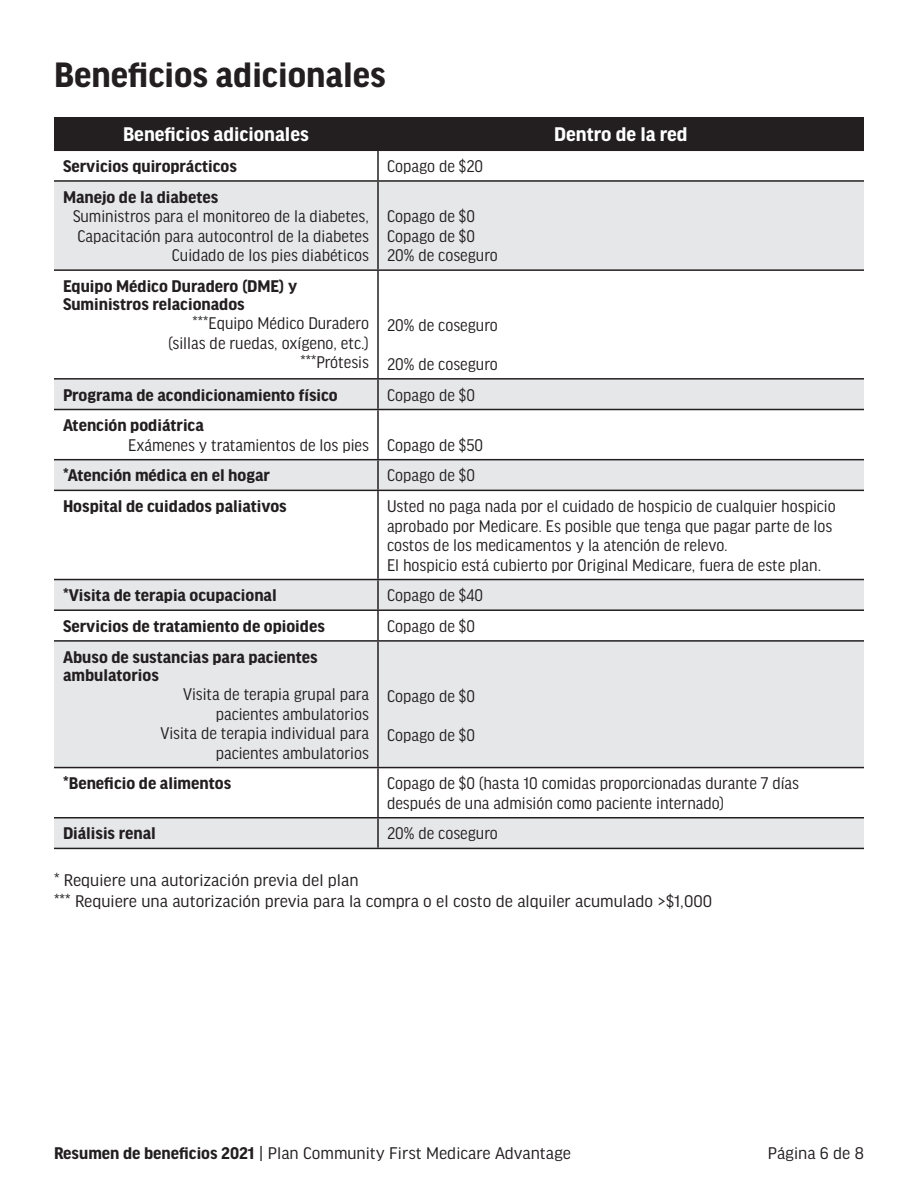
<style>
.page{position:relative;width:918px;height:1188px;background:#fff}
.page>*{position:absolute;margin:0;border:0;box-sizing:border-box;transform-origin:0 0}
.t1{font:700 37.5px "Good Headline Pro";color:#231f20}
.Table-Header{font:700 21px "Good Headline Pro";color:#fff}
.Table-Info{font:18px/19.5px "Good Headline Pro Narr";color:#231f20}
.Table-Info-2{font:700 18px/18px "Good Headline Pro";color:#231f20}
.Table-InfoB{font:18px/19.5px "Good Headline Pro Narr";color:#231f20;text-align:right}
.Body{font:18px/21px "Good Headline Pro";color:#231f20}
.s1{font-weight:700}
</style>
<div class="page">
<div style="left:54px;top:117px;width:810px;height:33px;background:#231f20"></div>
<svg style="left:54px;top:182px;width:810px;height:666px;fill:#e6e7e9"></svg>
<hr style="left:377px;top:117px;width:2px;height:33px;background:#231f20">
<hr style="left:54px;top:150px;width:324px;height:1px;background:#231f20">
<hr style="left:378px;top:150px;width:486px;height:1px;background:#231f20">
<hr style="left:377px;top:151px;width:2px;height:29px;background:#231f20">
<hr style="left:54px;top:180px;width:324px;height:2px;background:#231f20">
<hr style="left:378px;top:180px;width:486px;height:2px;background:#231f20">
<hr style="left:377px;top:182px;width:2px;height:87px;background:#231f20">
<hr style="left:54px;top:269px;width:324px;height:2px;background:#231f20">
<hr style="left:378px;top:269px;width:486px;height:2px;background:#231f20">
<hr style="left:377px;top:271px;width:2px;height:107px;background:#231f20">
<hr style="left:54px;top:378px;width:324px;height:2px;background:#231f20">
<hr style="left:378px;top:378px;width:486px;height:2px;background:#231f20">
<hr style="left:377px;top:380px;width:2px;height:29px;background:#231f20">
<hr style="left:54px;top:409px;width:324px;height:1px;background:#231f20">
<hr style="left:378px;top:409px;width:486px;height:1px;background:#231f20">
<hr style="left:377px;top:410px;width:2px;height:49px;background:#231f20">
<hr style="left:54px;top:459px;width:324px;height:1px;background:#231f20">
<hr style="left:378px;top:459px;width:486px;height:1px;background:#231f20">
<hr style="left:377px;top:460px;width:2px;height:30px;background:#231f20">
<hr style="left:54px;top:490px;width:324px;height:1px;background:#231f20">
<hr style="left:378px;top:490px;width:486px;height:1px;background:#231f20">
<hr style="left:377px;top:491px;width:2px;height:88px;background:#231f20">
<hr style="left:54px;top:579px;width:324px;height:1px;background:#231f20">
<hr style="left:378px;top:579px;width:486px;height:1px;background:#231f20">
<hr style="left:377px;top:580px;width:2px;height:29px;background:#231f20">
<hr style="left:54px;top:609px;width:324px;height:2px;background:#231f20">
<hr style="left:378px;top:609px;width:486px;height:2px;background:#231f20">
<hr style="left:377px;top:611px;width:2px;height:29px;background:#231f20">
<hr style="left:54px;top:640px;width:324px;height:2px;background:#231f20">
<hr style="left:378px;top:640px;width:486px;height:2px;background:#231f20">
<hr style="left:377px;top:642px;width:2px;height:125px;background:#231f20">
<hr style="left:54px;top:767px;width:324px;height:1px;background:#231f20">
<hr style="left:378px;top:767px;width:486px;height:1px;background:#231f20">
<hr style="left:377px;top:768px;width:2px;height:49px;background:#231f20">
<hr style="left:54px;top:817px;width:324px;height:1px;background:#231f20">
<hr style="left:378px;top:817px;width:486px;height:1px;background:#231f20">
<hr style="left:377px;top:818px;width:2px;height:30px;background:#231f20">
<hr style="left:54px;top:848px;width:324px;height:1px;background:#231f20">
<hr style="left:378px;top:848px;width:486px;height:1px;background:#231f20">
<p class="t1" style="left:54px;top:57px;width:333px">Beneficios adicionales</p>
<p class="Table-Header" style="left:123px;top:125px;width:187px">Beneficios adicionales</p>
<p class="Table-Header" style="left:554px;top:125px;width:135px">Dentro de la red</p>
<p class="Table-Info-2" style="left:63px;top:158px;width:175px">Servicios quiroprácticos</p>
<p class="Table-Info" style="left:387px;top:157px;width:98px">Copago de $20</p>
<p class="Table-Info-2" style="left:63px;top:188px;width:157px">Manejo de la diabetes</p>
<p class="Table-InfoB" style="left:73px;top:207px;width:297px">Suministros para el monitoreo de la diabetes,</p>
<p class="Table-InfoB" style="left:78px;top:226px;width:293px">Capacitación para autocontrol de la diabetes</p>
<p class="Table-InfoB" style="left:172px;top:246px;width:199px">Cuidado de los pies diabéticos</p>
<p class="Table-Info" style="left:387px;top:207px;width:89px">Copago de $0</p>
<p class="Table-Info" style="left:387px;top:226px;width:89px">Copago de $0</p>
<p class="Table-Info" style="left:387px;top:246px;width:112px">20% de coseguro</p>
<p class="Table-Info-2" style="left:63px;top:277px;width:236px">Equipo Médico Duradero (DME) y<br>Suministros relacionados</p>
<p class="Table-InfoB" style="left:168px;top:314px;width:202px">***Equipo Médico Duradero (sillas de ruedas, oxígeno, etc.)</p>
<p class="Table-InfoB" style="left:300px;top:353px;width:70px">***Prótesis</p>
<p class="Table-Info" style="left:387px;top:315px;width:112px">20% de coseguro</p>
<p class="Table-Info" style="left:387px;top:354px;width:112px">20% de coseguro</p>
<p class="Table-Info-2" style="left:63px;top:386px;width:276px">Programa de acondicionamiento físico</p>
<p class="Table-Info" style="left:387px;top:385px;width:89px">Copago de $0</p>
<p class="Table-Info-2" style="left:63px;top:417px;width:142px">Atención podiátrica</p>
<p class="Table-InfoB" style="left:128px;top:435px;width:242px">Exámenes y tratamientos de los pies</p>
<p class="Table-Info" style="left:387px;top:435px;width:98px">Copago de $50</p>
<p class="Table-Info-2" style="left:63px;top:467px;width:209px">*Atención médica en el hogar</p>
<p class="Table-Info" style="left:387px;top:466px;width:89px">Copago de $0</p>
<p class="Table-Info-2" style="left:63px;top:498px;width:225px">Hospital de cuidados paliativos</p>
<p class="Table-Info" style="left:387px;top:497px;width:450px">Usted no paga nada por el cuidado de hospicio de cualquier hospicio aprobado por Medicare. Es posible que tenga que pagar parte de los costos de los medicamentos y la atención de relevo.</p>
<p class="Table-Info" style="left:387px;top:555px;width:436px">El hospicio está cubierto por Original Medicare, fuera de este plan.</p>
<p class="Table-Info-2" style="left:63px;top:587px;width:215px">*Visita de terapia ocupacional</p>
<p class="Table-Info" style="left:387px;top:586px;width:97px">Copago de $40</p>
<p class="Table-Info-2" style="left:63px;top:617px;width:263px">Servicios de tratamiento de opioides</p>
<p class="Table-Info" style="left:387px;top:617px;width:89px">Copago de $0</p>
<p class="Table-Info-2" style="left:63px;top:648px;width:256px">Abuso de sustancias para pacientes ambulatorios</p>
<p class="Table-InfoB" style="left:160px;top:685px;width:210px">Visita de terapia grupal para pacientes ambulatorios<br>Visita de terapia individual para pacientes ambulatorios</p>
<p class="Table-Info" style="left:387px;top:686px;width:89px">Copago de $0</p>
<p class="Table-Info" style="left:387px;top:725px;width:89px">Copago de $0</p>
<p class="Table-Info-2" style="left:63px;top:775px;width:170px">*Beneficio de alimentos</p>
<p class="Table-Info" style="left:387px;top:774px;width:414px">Copago de $0 (hasta 10 comidas proporcionadas durante 7 días después de una admisión como paciente internado)</p>
<p class="Table-Info-2" style="left:63px;top:825px;width:94px">Diálisis renal</p>
<p class="Table-Info" style="left:387px;top:824px;width:112px">20% de coseguro</p>
<p class="Body" style="left:54px;top:870px;width:660px">* Requiere una autorización previa del plan<br>*** Requiere una autorización previa para la compra o el costo de alquiler acumulado &gt;$1,000</p>
<p class="Body" style="left:54px;top:1143px;width:519px"><span class="s1">Resumen de beneficios 2021</span> | Plan Community First Medicare Advantage</p>
<p class="Body" style="left:768px;top:1143px;width:98px">Página 6 de 8</p>
</div>
